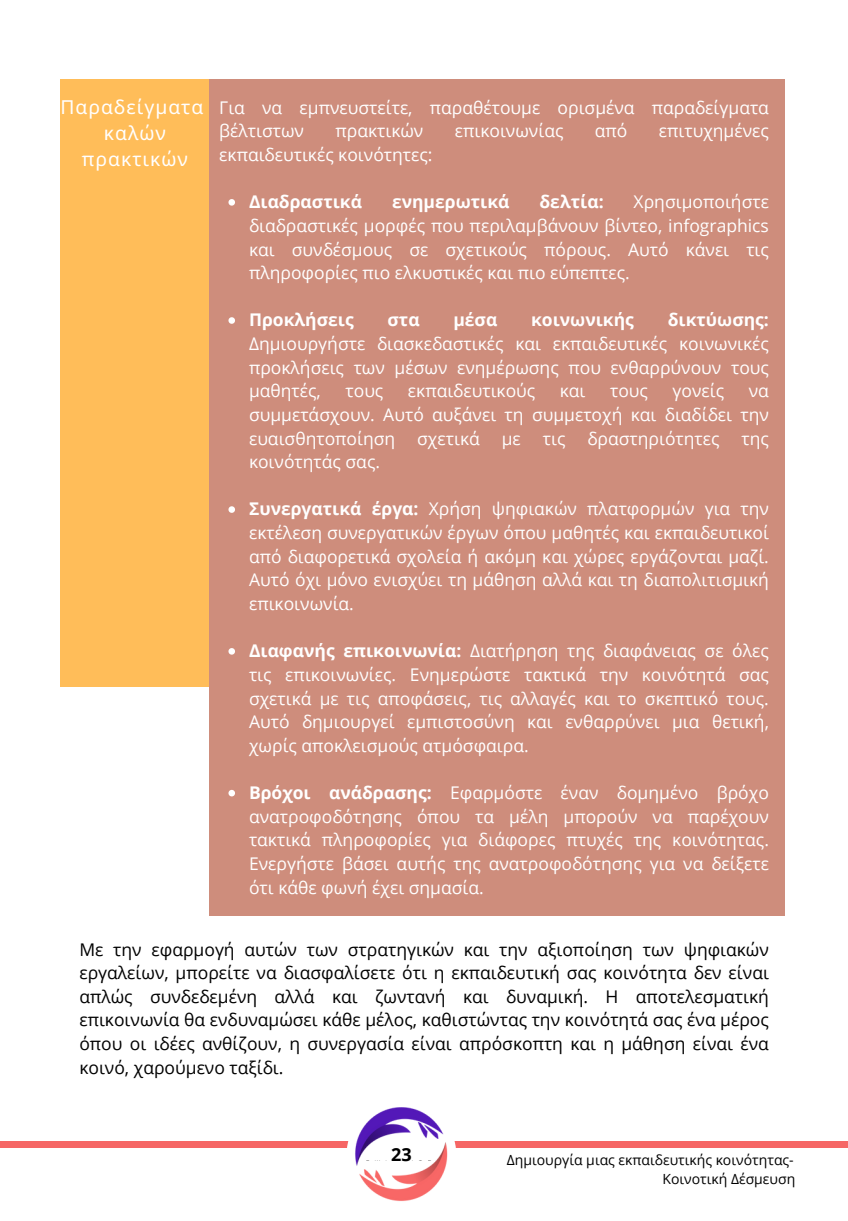
<style>
.page{position:relative;width:848px;height:1221px;background:#fff}
.page>*{position:absolute;margin:0;border:0;box-sizing:border-box;transform-origin:0 0}
.t1{font:19.25px/26.2px "Noto Sans";letter-spacing:.05em;color:#fff;text-align:center}
.t2{font:700 18.03px "Open Sans";color:#000}
.t3{font:17.5px/23.6px "Open Sans";color:#fff;text-align:justify}
.t4{font:17.5px/23.6px "Open Sans";color:#000;text-align:justify}
.t5{font:700 17.5px "Open Sans";color:#fff}
.t6{font:14px/18.7px "Open Sans";color:#000;text-align:right}
.s1{font-weight:700}
</style>
<div class="page">
<div style="left:0;top:1141px;width:848px;height:7px;background:#f66665"></div>
<div style="left:347px;top:1099px;width:109px;height:110px;background:#fff;border-radius:50%"></div>
<img style="left:355px;top:1107px;width:93px;height:94px">
<div style="left:366px;top:1150px;width:66px;height:10px;background:#fff"></div>
<div style="left:60px;top:79px;width:149px;height:607px;background:#ffbd59"></div>
<div style="left:209px;top:79px;width:576px;height:836px;background:#ce8d7c"></div>
<svg style="left:228px;top:199px;width:7px;height:7px"></svg>
<svg style="left:228px;top:317px;width:7px;height:7px"></svg>
<svg style="left:228px;top:506px;width:7px;height:7px"></svg>
<svg style="left:228px;top:648px;width:7px;height:6px"></svg>
<svg style="left:228px;top:790px;width:7px;height:6px"></svg>
<p class="t1" style="left:61px;top:93px;width:144px">Παραδείγματα καλών πρακτικών</p>
<p class="t3" style="left:219px;top:95px;width:551px">Για να εμπνευστείτε, παραθέτουμε ορισμένα παραδείγματα βέλτιστων</p>
<p class="t3" style="left:335px;top:119px;width:89px">πρακτικών</p>
<p class="t3" style="left:455px;top:119px;width:110px">επικοινωνίας</p>
<p class="t3" style="left:595px;top:119px;width:28px">από</p>
<p class="t3" style="left:659px;top:119px;width:112px">επιτυχημένες</p>
<p class="t3" style="left:219px;top:142px;width:215px">εκπαιδευτικές κοινότητες:</p>
<p class="t5" style="left:249px;top:190px;width:115px">Διαδραστικά</p>
<p class="t5" style="left:392px;top:190px;width:119px">ενημερωτικά</p>
<p class="t5" style="left:539px;top:190px;width:66px">δελτία:</p>
<p class="t3" style="left:249px;top:190px;width:521px;text-indent:385px">Χρησιμοποιή στε διαδραστικές μορφές που περιλαμβάνουν βίντεο, infographics και συνδέσμους σε σχετικούς πό ρους. Αυτό</p>
<p class="t3" style="left:686px;top:237px;width:85px">κάνει τις</p>
<p class="t3" style="left:249px;top:260px;width:382px">πληροφορίες πιο ελκυστικές και πιο εύπεπτες.</p>
<p class="t5" style="left:249px;top:308px;width:106px">Προκλήσεις</p>
<p class="t5" style="left:387px;top:308px;width:34px">στα</p>
<p class="t5" style="left:453px;top:308px;width:45px">μέσα</p>
<p class="t5" style="left:531px;top:308px;width:104px">κοινωνικής</p>
<p class="t5" style="left:668px;top:308px;width:103px">δικτύωσης:</p>
<p class="t3" style="left:249px;top:331px;width:521px">Δημιουργή στε διασκεδαστικές και εκπαιδευτικές κοινωνικές προκλήσεις των μέσων ενημέρωσης που ενθαρρύνουν τους μαθητές,</p>
<p class="t3" style="left:345px;top:379px;width:39px">τους</p>
<p class="t3" style="left:408px;top:379px;width:129px">εκπαιδευτικούς</p>
<p class="t3" style="left:560px;top:379px;width:27px">και</p>
<p class="t3" style="left:610px;top:379px;width:39px">τους</p>
<p class="t3" style="left:672px;top:379px;width:53px">γονείς</p>
<p class="t3" style="left:249px;top:379px;width:521px;text-indent:500px">να συμμετάσχουν. Αυτό αυξάνει τη συμμετοχή και διαδίδει την ευαισθητοποίηση</p>
<p class="t3" style="left:417px;top:426px;width:58px">σχετικά</p>
<p class="t3" style="left:502px;top:426px;width:21px">με</p>
<p class="t3" style="left:543px;top:426px;width:24px">τις</p>
<p class="t3" style="left:587px;top:426px;width:134px">δραστηριότητες</p>
<p class="t3" style="left:741px;top:426px;width:29px">της</p>
<p class="t3" style="left:249px;top:449px;width:133px">κοινότητάς σας.</p>
<p class="t3" style="left:249px;top:497px;width:521px;text-align:left"><span class="s1">Συνεργατικά έργα:</span> Χρή ση ψηφιακών πλατφορμών για την εκτέλεση συνεργατικών έργων όπου μαθητές και εκπαιδευτικοί από διαφορετικά σχολεία ή ακό μη και χώ ρες εργάζονται μαζί.<br>Αυτό όχι μόνο ενισχύει τη μάθηση αλλά και τη διαπολιτισμική επικοινωνία.</p>
<p class="t3" style="left:249px;top:638px;width:521px"><span class="s1">Διαφανής επικοινωνία:</span> Διατή ρηση της διαφάνειας σε όλες τις επικοινωνίες. Ενημερώστε τακτικά την κοινότητά σας σχετικά με τις αποφάσεις, τις αλλαγές και το σκεπτικό τους.<br>Αυτό δημιουργεί εμπιστοσύνη και ενθαρρύνει μια θετική, χωρίς αποκλεισμούς ατμόσφαιρα.</p>
<p class="t3" style="left:249px;top:780px;width:521px"><span class="s1">Βρόχοι ανάδρασης:</span> Εφαρμόστε έναν δομημένο βρόχο ανατροφοδότησης όπου τα μέλη μπορούν να παρέχουν τακτικά πληροφορίες για διάφορες πτυχές της κοινότητας.<br>Ενεργή στε βάσει αυτή ς της ανατροφοδότησης για να δείξετε ότι κάθε φωνή έχει σημασία.</p>
<p class="t4" style="left:79px;top:937px;width:691px">Με την εφαρμογή αυτών των στρατηγικών και την αξιοποίηση των ψηφιακών εργαλείων, μπορείτε να διασφαλίσετε ότι η εκπαιδευτική σας κοινότητα δεν είναι απλώ ς συνδεδεμένη αλλά</p>
<p class="t4" style="left:79px;top:984px;width:691px;text-align:left;text-indent:384px">και δυναμική . Η αποτελεσματική επικοινωνία θα ενδυναμώσει κάθε μέλος, καθιστώντας την κοινότητά σας ένα μέρος όπου οι ιδέες ανθίζουν, η συνεργασία είναι απρόσκοπτη και η μάθηση είναι ένα κοινό, χαρού μενο ταξίδι.</p>
<p class="t4" style="left:332px;top:984px;width:108px">και ζωντανή</p>
<p class="t2" style="left:391px;top:1142px;width:22px">23</p>
<p class="t6" style="left:507px;top:1150px;width:290px">Δημιουργία μιας εκπαιδευτικής κοινότητας-<br>Κοινοτική Δέσμευση</p>
</div>
